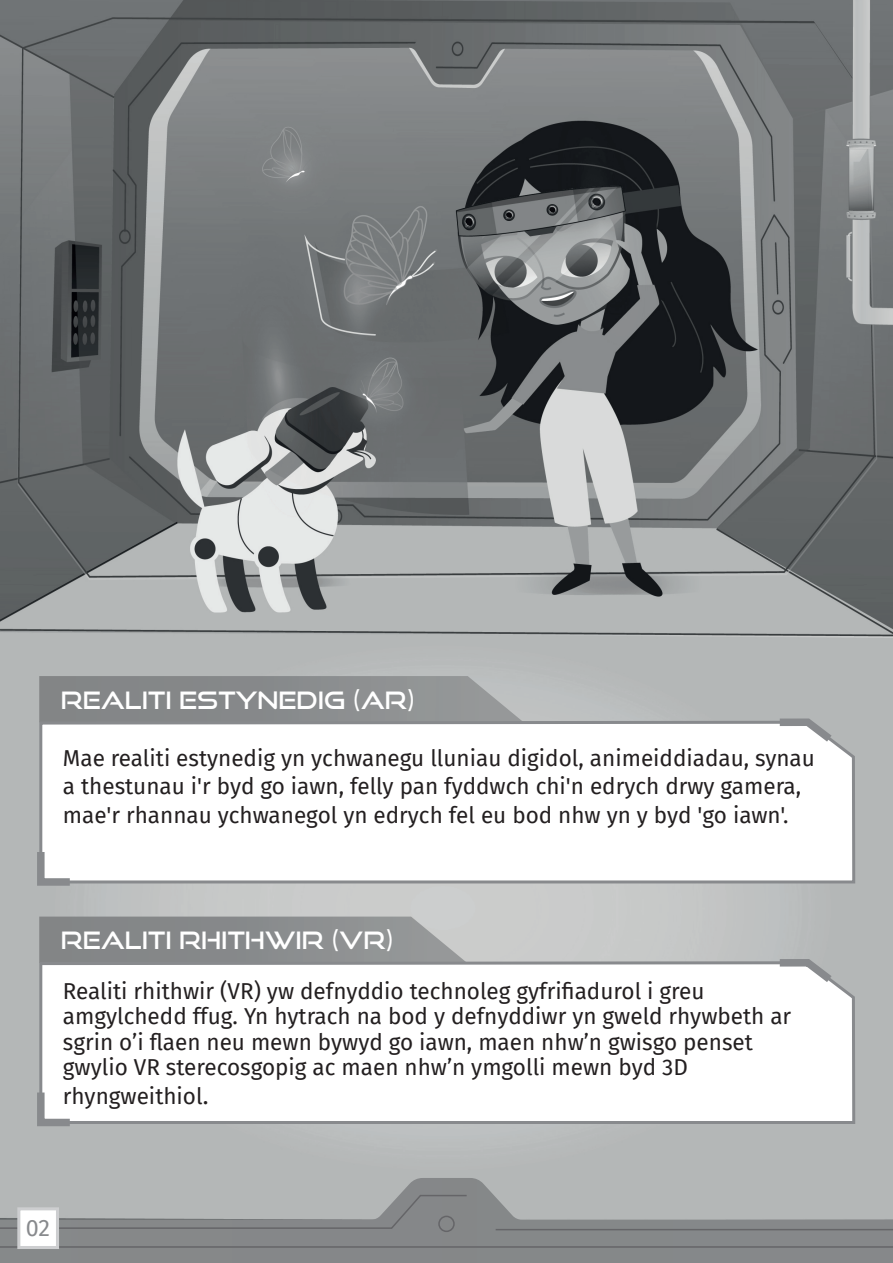
<style>
.page{position:relative;width:893px;height:1263px;background:#fff}
.page>*{position:absolute;margin:0;border:0;box-sizing:border-box;transform-origin:0 0}
.t1{font:24px "Good Times Rg";color:#fff}
.t2{font:23.4px "Fira Sans";color:#888a8d}
.t3{font:22.5px/25.5px "Fira Sans";color:#231f20}
.s1{font-size:24px}
</style>
<div class="page">
<img style="left:0;top:0;width:892px;height:1178px">
<svg style="left:0;top:1178px;width:893px;height:85px;background:#989a9b"></svg>
<svg style="left:0;top:1194px;width:468px;height:35px;background:#9fa1a2"></svg>
<hr style="left:0;top:1246px;width:893px;height:2px;background:#656568">
<hr style="left:496px;top:1229px;width:397px;height:1px;background:#656568">
<div style="left:438px;top:1215px;width:17px;height:17px;border:2px solid #656568;border-radius:50%"></div>
<svg style="left:39px;top:676px;width:485px;height:43px;background:#8c8f90"></svg>
<svg style="left:38px;top:719px;width:819px;height:166px"></svg>
<svg style="left:772px;top:715px;width:68px;height:34px"></svg>
<svg style="left:33px;top:844px;width:44px;height:45px"></svg>
<svg style="left:39px;top:916px;width:428px;height:44px;background:#8e9092"></svg>
<svg style="left:38px;top:960px;width:819px;height:165px"></svg>
<svg style="left:772px;top:955px;width:68px;height:35px"></svg>
<svg style="left:33px;top:1085px;width:44px;height:45px"></svg>
<div style="left:17px;top:1207px;width:42px;height:42px;background:#fff;border:3px solid #cdced0"></div>
<p class="t1" style="left:61px;top:685px;width:356px">REALITI ESTYNEDIG (AR)</p>
<p class="t3" style="left:63px;top:743px;width:753px;line-height:28.5px">Mae realiti estynedig yn ychwanegu lluniau digidol, animeiddiadau, synau a thestunau i'r byd go iawn, felly pan fyddwch chi'n edrych drwy gamera, mae'r rhannau ychwanegol yn edrych fel eu bod nhw yn y byd 'go iawn'.</p>
<p class="t1" style="left:61px;top:926px;width:335px">REALITI RHITHWIR (VR)</p>
<p class="t3" style="left:63px;top:978px;width:730px">Realiti rhithwir (VR) yw defnyddio technoleg gyfrifiadurol i greu amgylchedd ffug. Yn hytrach na bod y defnyddiwr yn gweld rhywbeth ar sgrin o’i flaen neu mewn bywyd go iawn, maen nhw’n gwisgo penset gwylio VR sterecosgopig ac maen nhw’n ymgolli mewn byd 3D</p>
<p class="t3" style="left:63px;top:1083px;width:147px">rhyngweithiol<span class="s1">.</span></p>
<p class="t2" style="left:26px;top:1210px;width:26px">02</p>
</div>
